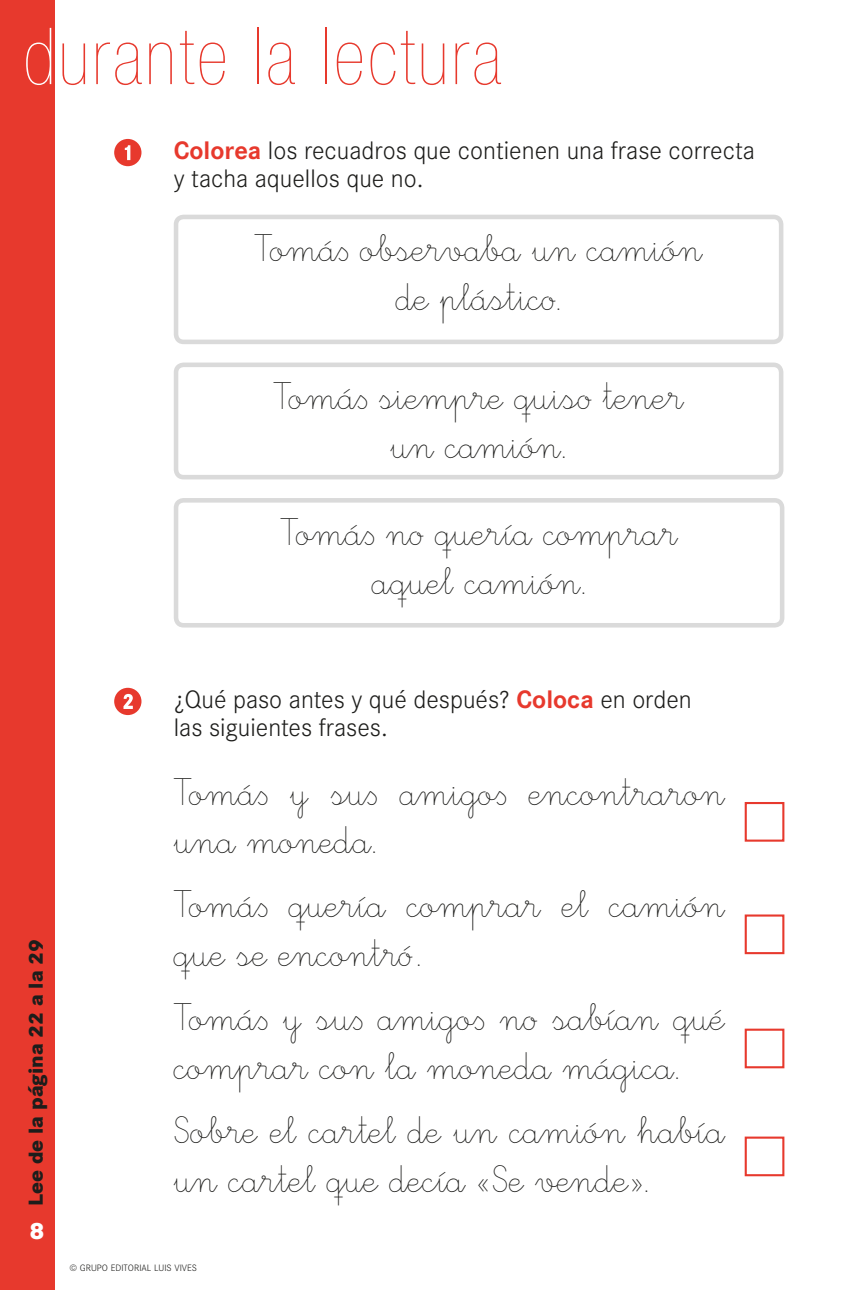
<style>
.page{position:relative;width:844px;height:1290px;background:#fff}
.page>*{position:absolute;margin:0;border:0;box-sizing:border-box;transform-origin:0 0}
.t1{font:900 condensed 78.75px "Helvetica Neue";letter-spacing:.04em;color:#e7392d}
.t2{font:40.25px/49px "Edescolar Fina";color:#1d1d1b}
.t3{font:300 26.25px/28px "Corporate S";color:#1d1d1b}
.t4{font:800 24.5px "Corporate S";color:#fff}
.t5{font:800 21px "Corporate S";color:#1d1d1b}
.t6{font:300 9.62px "Corporate S";color:#1d1d1b}
.s1{color:#fff}
.s2{font-weight:700;color:#e7392d}
</style>
<div class="page">
<div style="left:0;top:0;width:55px;height:1290px;background:#e7392d"></div>
<svg style="left:114px;top:139px;width:27px;height:27px"></svg>
<div style="left:174px;top:215px;width:609px;height:129px;border:5px solid #dadada;border-radius:8px"></div>
<div style="left:174px;top:362px;width:609px;height:117px;border:5px solid #dadada;border-radius:8px"></div>
<div style="left:174px;top:498px;width:610px;height:129px;border:5px solid #dadada;border-radius:8px"></div>
<svg style="left:114px;top:688px;width:27px;height:27px"></svg>
<div style="left:744px;top:802px;width:40px;height:40px;border:2px solid #e7392d"></div>
<div style="left:744px;top:914px;width:40px;height:40px;border:2px solid #e7392d"></div>
<div style="left:744px;top:1028px;width:40px;height:40px;border:2px solid #e7392d"></div>
<div style="left:744px;top:1136px;width:40px;height:40px;border:2px solid #e7392d"></div>
<h1 class="t1" style="left:23px;top:13px;width:479px"><span class="s1">d</span>urante la lectura</h1>
<p class="t3" style="left:174px;top:137px;width:582px"><span class="s2">Colorea</span> los recuadros que contienen una frase correcta y tacha aquellos que no.</p>
<p class="t2" style="left:254px;top:228px;width:449px;text-align:center">Tomá∫ observaba un camión de plásticø.</p>
<p class="t2" style="left:273px;top:376px;width:411px;text-align:center">Tomá∫ siempre quisø tener un camión.</p>
<p class="t2" style="left:280px;top:511px;width:398px;text-align:center">Tomá∫ nø quería comprar aquel camión.</p>
<p class="t5" style="left:23px;top:1205px;width:268px;rotate:-90deg">Lee de la página 22 a la 29</p>
<p class="t4" style="left:30px;top:1216px;width:17px">8</p>
<p class="t3" style="left:174px;top:685px;width:519px">¿Qué paso antes y qué después? <span class="s2">Coloca</span> en orden las siguientes frases.</p>
<p class="t2" style="left:174px;top:771px;width:552px">Tomá∫ y su∫ amigo∫ encontraron una moneda.</p>
<p class="t2" style="left:174px;top:884px;width:552px">Tomá∫ quería comprar el camión que se encontrö.</p>
<p class="t2" style="left:174px;top:997px;width:552px">Tomá∫ y su∫ amigo∫ nø sabían qué comprar con la moneda mágica.</p>
<p class="t2" style="left:174px;top:1110px;width:552px">Sobre el cartel de un camión había un cartel que decía «Se vende».</p>
<p class="t6" style="left:69px;top:1263px;width:129px">© Grupo Editorial Luis Vives</p>
</div>
